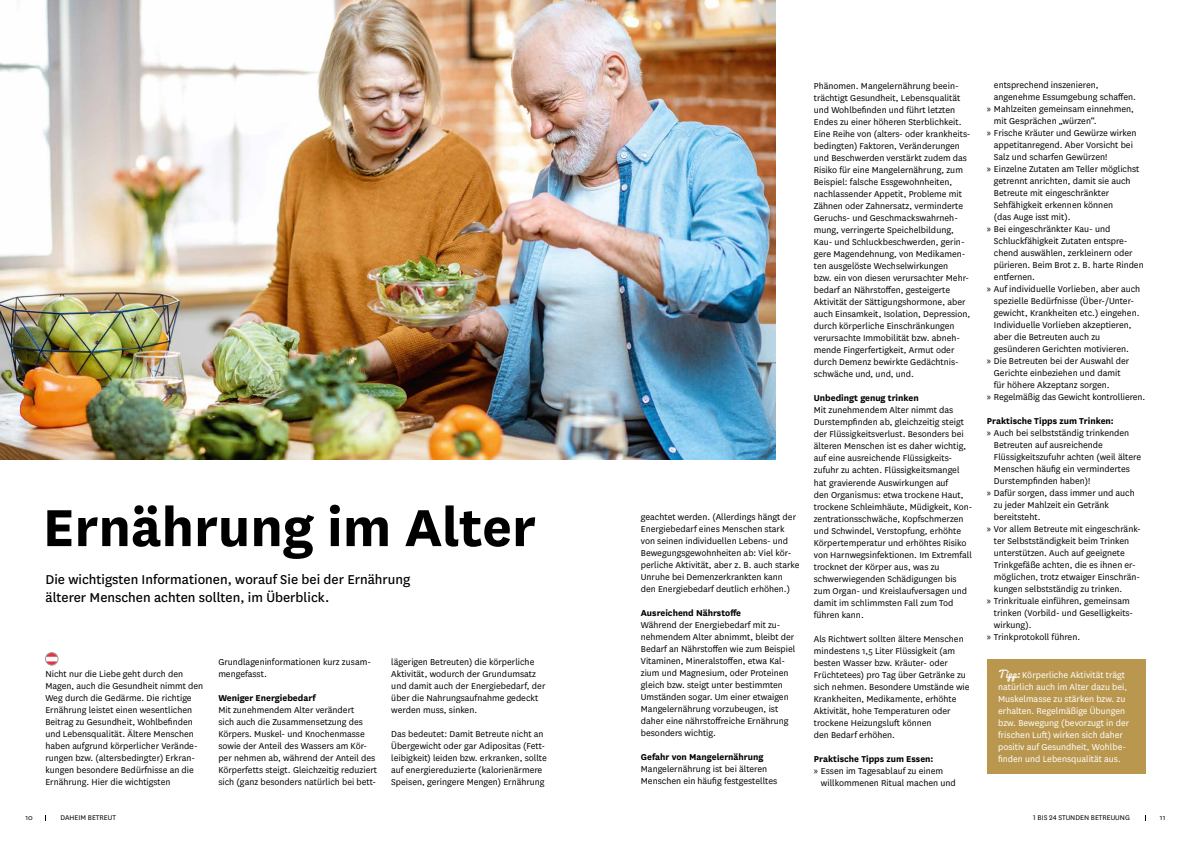
<style>
.page{position:relative;width:1191px;height:842px;background:#fff}
.page>*{position:absolute;margin:0;border:0;box-sizing:border-box;transform-origin:0 0}
.t1{font:700 60.8px "National";color:#000}
.t2{font:15px/18px "National";color:#000}
.t3{font:10px/12px "National";color:#000}
.t4{font:10px/12px "National";color:#fff}
.t5{font:700 10px "National";color:#000}
.t6{font:8px "National";color:#000}
.s1{font-family:"Myriad Pro"}
.s2{font-family:"Pacifico"}
</style>
<div class="page">
<img style="left:0;top:0;width:775px;height:459px">
<svg style="left:46px;top:654px;width:12px;height:11px"></svg>
<div style="left:45px;top:652px;width:13px;height:13px;border:1px solid #9d9d9c;border-radius:50%"></div>
<div style="left:986px;top:660px;width:159px;height:114px;background:#ba974e"></div>
<h1 class="t1" style="left:43px;top:484px;width:495px">Ernährung im Alter</h1>
<h2 class="t2" style="left:45px;top:569px;width:366px">Die wichtigsten Informationen, worauf Sie bei der Ernährung älterer Menschen achten sollten, im Überblick.</h2>
<p class="t3" style="left:45px;top:668px;width:159px">Nicht nur die Liebe geht durch den Magen, auch die Gesundheit nimmt den Weg durch die Gedärme. Die richtige Ernährung leistet einen wesentlichen Beitrag zu Gesundheit, Wohlbefinden und Lebensqualität. Ältere Menschen haben aufgrund körperlicher Verände&shy;rungen bzw. (altersbedingter) Erkran&shy;kungen besondere Bedürfnisse an die Ernährung. Hier die wichtigsten</p>
<p class="t3" style="left:218px;top:656px;width:154px">Grundlageninformationen kurz zusam&shy;mengefasst.</p>
<p class="t5" style="left:218px;top:691px;width:99px">Weniger Energiebedarf</p>
<p class="t3" style="left:218px;top:704px;width:160px">Mit zunehmendem Alter verändert<br>sich auch die Zusammensetzung des Körpers. Muskel- und Knochenmasse sowie der Anteil des Wassers am Kör&shy;per nehmen ab, während der Anteil des Körperfetts steigt. Gleichzeitig reduziert sich (ganz besonders natürlich bei bett-</p>
<p class="t3" style="left:391px;top:656px;width:156px">lägerigen Betreuten) die körperliche Aktivität, wodurch der Grundumsatz und damit auch der Energiebedarf, der über die Nahrungsaufnahme gedeckt werden muss, sinken.</p>
<p class="t3" style="left:391px;top:728px;width:157px">Das bedeutet: Damit Betreute nicht an Übergewicht oder gar Adipositas (Fett&shy;leibigkeit) leiden bzw. erkranken, sollte auf energiereduzierte (kalorienärmere Speisen, geringere Mengen) Ernährung</p>
<p class="t3" style="left:641px;top:511px;width:160px">geachtet werden. (Allerdings hängt der Energiebedarf eines Menschen stark von seinen individuellen Lebens- und Bewegungsgewohnheiten ab: Viel kör&shy;perliche Aktivität, aber z. B. auch starke Unruhe bei Demenzerkrankten kann den Energiebedarf deutlich erhöhen.)</p>
<p class="t5" style="left:641px;top:606px;width:102px">Ausreichend Nährstoffe</p>
<p class="t3" style="left:641px;top:619px;width:156px">Während der Energiebedarf mit zu&shy;nehmendem Alter abnimmt, bleibt der Bedarf an Nährstoffen wie zum Beispiel Vitaminen, Mineralstoffen, etwa Kal&shy;zium und Magnesium, oder Proteinen gleich bzw. steigt unter bestimmten Umständen sogar. Um einer etwaigen Mangelernährung vorzubeugen, ist daher eine nährstoffreiche Ernährung besonders wichtig.</p>
<p class="t5" style="left:641px;top:750px;width:124px">Gefahr von Mangelernährung</p>
<p class="t3" style="left:641px;top:763px;width:138px">Mangelernährung ist bei älteren<br>Menschen ein häufig festgestelltes</p>
<p class="t3" style="left:814px;top:80px;width:158px">Phänomen. Mangelernährung beein&shy;trächtigt Gesundheit, Lebensqualität und Wohlbefinden und führt letzten Endes zu einer höheren Sterblichkeit.<br>Eine Reihe von (alters- oder krankheits&shy;bedingten) Faktoren, Veränderungen und Beschwerden verstärkt zudem das Risiko für eine Mangelernährung, zum Beispiel: falsche Essgewohnheiten, nachlassender Appetit, Probleme mit Zähnen oder Zahnersatz, verminderte Geruchs- und Geschmackswahrneh&shy;mung, verringerte Speichelbildung, Kau- und Schluckbeschwerden, gerin&shy;gere Magendehnung, von Medikamen&shy;ten ausgelöste Wechselwirkungen<br>bzw. ein von diesen verursachter Mehr&shy;bedarf an Nährstoffen, gesteigerte Aktivität der Sättigungshormone, aber auch Einsamkeit, Isolation, Depression, durch körperliche Einschränkungen verursachte Immobilität bzw. abneh&shy;mende Fingerfertigkeit, Armut oder durch Demenz bewirkte Gedächtnis&shy;schwäche und, und, und.</p>
<p class="t5" style="left:814px;top:391px;width:106px">Unbedingt genug trinken</p>
<p class="t3" style="left:814px;top:404px;width:160px">Mit zunehmendem Alter nimmt das Durstempfinden ab, gleichzeitig steigt der Flüssigkeitsverlust. Besonders bei älteren Menschen ist es daher wichtig, auf eine ausreichende Flüssigkeits&shy;zufuhr zu achten. Flüssigkeitsmangel hat gravierende Auswirkungen auf<br>den Organismus: etwa trockene Haut, trockene Schleimhäute, Müdigkeit, Kon&shy;zentrationsschwäche, Kopfschmerzen und Schwindel, Verstopfung, erhöhte Körpertemperatur und erhöhtes Risiko von Harnwegsinfektionen. Im Extremfall trocknet der Körper aus, was zu schwerwiegenden Schädigungen bis zum Organ- und Kreislaufversagen und damit im schlimmsten Fall zum Tod führen kann.</p>
<p class="t3" style="left:814px;top:632px;width:157px">Als Richtwert sollten ältere Menschen mindestens 1,5 Liter Flüssigkeit (am besten Wasser bzw. Kräuter- oder Früchtetees) pro Tag über Getränke zu sich nehmen. Besondere Umstände wie Krankheiten, Medikamente, erhöhte Aktivität, hohe Temperaturen oder trockene Heizungsluft können<br>den Bedarf erhöhen.</p>
<p class="t5" style="left:814px;top:751px;width:121px">Praktische Tipps zum Essen:</p>
<p class="t3" style="left:814px;top:764px;width:131px"><span class="s1">»</span> Essen im Tagesablauf zu einem</p>
<p class="t3" style="left:821px;top:776px;width:136px">willkommenen Ritual machen und</p>
<p class="t3" style="left:994px;top:79px;width:106px">entsprechend inszenieren,</p>
<p class="t3" style="left:994px;top:91px;width:143px">angenehme Essumgebung schaffen.</p>
<p class="t3" style="left:986px;top:103px;width:149px"><span class="s1">»</span> Mahlzeiten gemeinsam einnehmen,</p>
<p class="t3" style="left:994px;top:115px;width:104px">mit Gesprächen „würzen“.</p>
<p class="t3" style="left:986px;top:127px;width:151px"><span class="s1">»</span> Frische Kräuter und Gewürze wirken</p>
<p class="t3" style="left:994px;top:139px;width:140px">appetitanregend. Aber Vorsicht bei</p>
<p class="t3" style="left:994px;top:151px;width:115px">Salz und scharfen Gewürzen!</p>
<p class="t3" style="left:986px;top:163px;width:154px"><span class="s1">»</span> Einzelne Zutaten am Teller möglichst</p>
<p class="t3" style="left:994px;top:175px;width:138px">getrennt anrichten, damit sie auch</p>
<p class="t3" style="left:994px;top:187px;width:117px">Betreute mit eingeschränkter</p>
<p class="t3" style="left:994px;top:199px;width:121px">Sehfähigkeit erkennen können</p>
<p class="t3" style="left:994px;top:211px;width:78px">(das Auge isst mit).</p>
<p class="t3" style="left:986px;top:223px;width:125px"><span class="s1">»</span> Bei eingeschränkter Kau- und</p>
<p class="t3" style="left:994px;top:235px;width:135px">Schluckfähigkeit Zutaten entspre-</p>
<p class="t3" style="left:994px;top:247px;width:140px">chend auswählen, zerkleinern oder</p>
<p class="t3" style="left:994px;top:259px;width:151px">pürieren. Beim Brot z. B. harte Rinden</p>
<p class="t3" style="left:994px;top:271px;width:43px">entfernen.</p>
<p class="t3" style="left:986px;top:283px;width:155px"><span class="s1">»</span> Auf individuelle Vorlieben, aber auch</p>
<p class="t3" style="left:994px;top:295px;width:142px">spezielle Bedürfnisse (Über-/Unter-</p>
<p class="t3" style="left:994px;top:307px;width:147px">gewicht, Krankheiten etc.) eingehen.</p>
<p class="t3" style="left:994px;top:319px;width:139px">Individuelle Vorlieben akzeptieren,</p>
<p class="t3" style="left:994px;top:331px;width:108px">aber die Betreuten auch zu</p>
<p class="t3" style="left:994px;top:343px;width:136px">gesünderen Gerichten motivieren.</p>
<p class="t3" style="left:986px;top:355px;width:144px"><span class="s1">»</span> Die Betreuten bei der Auswahl der</p>
<p class="t3" style="left:994px;top:367px;width:128px">Gerichte einbeziehen und damit</p>
<p class="t3" style="left:994px;top:379px;width:117px">für höhere Akzeptanz sorgen.</p>
<p class="t3" style="left:986px;top:391px;width:160px"><span class="s1">»</span> Regelmäßig das Gewicht kontrollieren.</p>
<p class="t5" style="left:986px;top:414px;width:128px">Praktische Tipps zum Trinken:</p>
<p class="t3" style="left:986px;top:427px;width:144px"><span class="s1">»</span> Auch bei selbstständig trinkenden</p>
<p class="t3" style="left:994px;top:439px;width:110px">Betreuten auf ausreichende</p>
<p class="t3" style="left:994px;top:451px;width:149px">Flüssigkeitszufuhr achten (weil ältere</p>
<p class="t3" style="left:994px;top:463px;width:137px">Menschen häufig ein vermindertes</p>
<p class="t3" style="left:994px;top:475px;width:98px">Durstempfinden haben)!</p>
<p class="t3" style="left:986px;top:487px;width:149px"><span class="s1">»</span> Dafür sorgen, dass immer und auch</p>
<p class="t3" style="left:994px;top:499px;width:116px">zu jeder Mahlzeit ein Getränk</p>
<p class="t3" style="left:994px;top:511px;width:48px">bereitsteht.</p>
<p class="t3" style="left:986px;top:523px;width:156px"><span class="s1">»</span> Vor allem Betreute mit eingeschränk-</p>
<p class="t3" style="left:994px;top:535px;width:137px">ter Selbstständigkeit beim Trinken</p>
<p class="t3" style="left:994px;top:547px;width:132px">unterstützen. Auch auf geeignete</p>
<p class="t3" style="left:994px;top:559px;width:143px">Trinkgefäße achten, die es ihnen er-</p>
<p class="t3" style="left:994px;top:571px;width:148px">möglichen, trotz etwaiger Einschrän-</p>
<p class="t3" style="left:994px;top:583px;width:130px">kungen selbstständig zu trinken.</p>
<p class="t3" style="left:986px;top:595px;width:144px"><span class="s1">»</span> Trinkrituale einführen, gemeinsam</p>
<p class="t3" style="left:994px;top:607px;width:141px">trinken (Vorbild- und Geselligkeits-</p>
<p class="t3" style="left:994px;top:619px;width:39px">wirkung).</p>
<p class="t3" style="left:986px;top:631px;width:95px"><span class="s1">»</span> Trinkprotokoll führen.</p>
<p class="t4" style="left:998px;top:669px;width:133px"><span class="s2">Tipp:</span> Körperliche Aktivität trägt natürlich auch im Alter dazu bei,<br>Muskelmasse zu stärken bzw. zu erhalten. Regelmäßige Übungen bzw. Bewegung (bevorzugt in der frischen Luft) wirken sich daher positiv auf Gesundheit, Wohlbe&shy;finden und Lebensqualität aus.</p>
<p class="t6" style="left:26px;top:813px;width:9px">10</p>
<p class="t6" style="left:61px;top:813px;width:57px">DAHEIM BETREUT</p>
<p class="t6" style="left:1033px;top:813px;width:98px">1 BIS 24 STUNDEN BETREUUNG</p>
<p class="t6" style="left:1159px;top:813px;width:7px">11</p>
</div>
